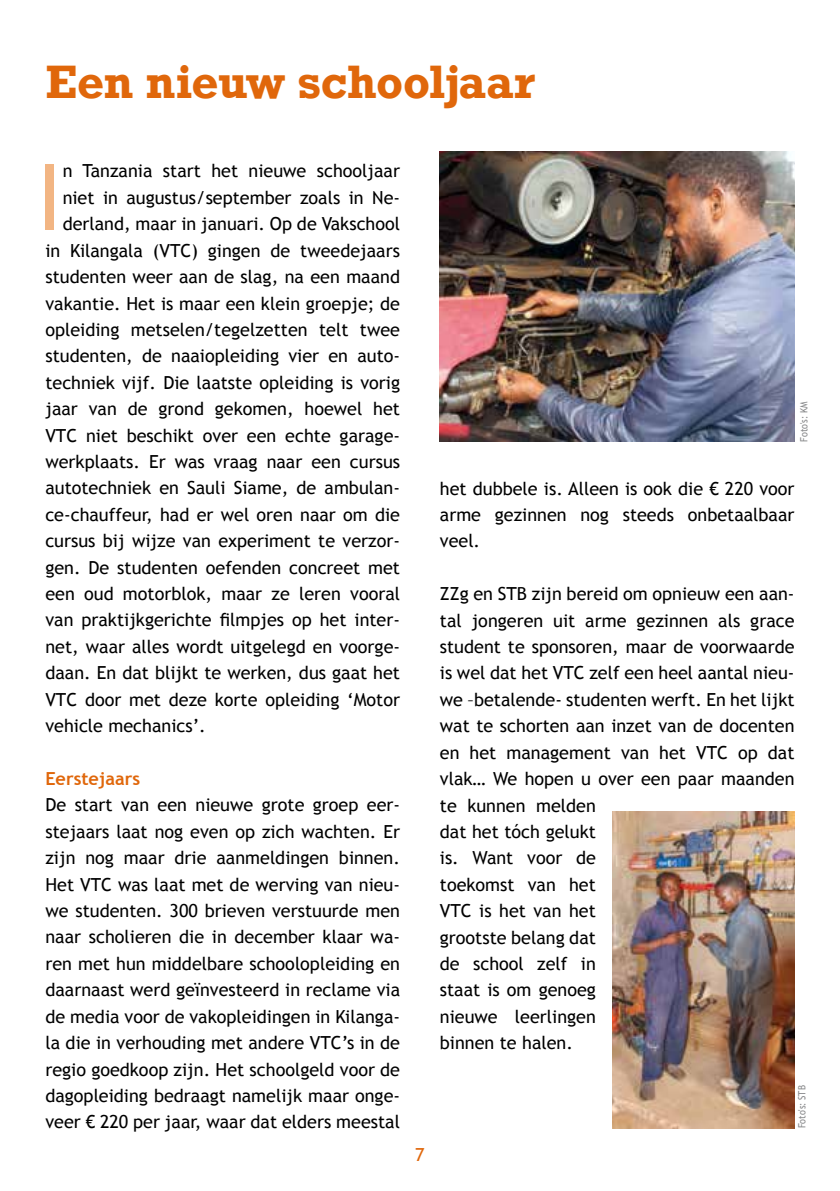
<style>
.page{position:relative;width:840px;height:1191px;background:#fff}
.page>*{position:absolute;margin:0;border:0;box-sizing:border-box;transform-origin:0 0}
.t1{font:91.8px "Trebuchet MS";color:#f2b583}
.t2{font:700 44px "Rockwell";color:#e0670b}
.t3{font:18px/26.4px "Trebuchet MS";color:#000;text-align:justify}
.t4{font:700 18px "Trebuchet MS";color:#e0670b}
.t5{font:18px "Trebuchet MS";color:#e0670b}
.t6{font:10px "Trebuchet MS";letter-spacing:-.01em;color:#87888a;scale:.9 1}
</style>
<div class="page">
<img style="left:439px;top:151px;width:355px;height:290px">
<img style="left:612px;top:811px;width:182px;height:317px">
<h2 class="t2" style="left:45px;top:68px;width:491px">Een nieuw schooljaar</h2>
<h1 class="t1" style="left:37px;top:144px;width:27px">I</h1>
<p class="t3" style="left:63px;top:158px;width:339px">n Tanzania start het nieuwe schooljaar</p>
<p class="t3" style="left:63px;top:184px;width:339px">niet in augustus/september zoals in Ne-</p>
<p class="t3" style="left:63px;top:211px;width:339px">derland, maar in januari. Op de Vakschool</p>
<p class="t3" style="left:45px;top:237px;width:356px">in Kilangala (VTC) gingen de tweedejaars</p>
<p class="t3" style="left:45px;top:263px;width:356px">studenten weer aan de slag, na een maand</p>
<p class="t3" style="left:45px;top:290px;width:356px">vakantie. Het is maar een klein groepje; de</p>
<p class="t3" style="left:45px;top:316px;width:356px">opleiding metselen/tegelzetten telt twee</p>
<p class="t3" style="left:45px;top:343px;width:356px">studenten, de naaiopleiding vier en auto-</p>
<p class="t3" style="left:45px;top:369px;width:356px">techniek vijf. Die laatste opleiding is vorig</p>
<p class="t3" style="left:45px;top:395px;width:356px">jaar van de grond gekomen, hoewel het</p>
<p class="t3" style="left:45px;top:422px;width:356px">VTC niet beschikt over een echte garage-</p>
<p class="t3" style="left:45px;top:448px;width:356px">werkplaats. Er was vraag naar een cursus</p>
<p class="t3" style="left:45px;top:475px;width:356px">autotechniek en Sauli Siame, de ambulan-</p>
<p class="t3" style="left:45px;top:501px;width:356px">ce-chauffeur, had er wel oren naar om die</p>
<p class="t3" style="left:45px;top:527px;width:356px">cursus bij wijze van experiment te verzor-</p>
<p class="t3" style="left:45px;top:554px;width:356px">gen. De studenten oefenden concreet met</p>
<p class="t3" style="left:45px;top:580px;width:356px">een oud motorblok, maar ze leren vooral</p>
<p class="t3" style="left:45px;top:607px;width:356px">van praktijkgerichte filmpjes op het inter-</p>
<p class="t3" style="left:45px;top:633px;width:356px">net, waar alles wordt uitgelegd en voorge-</p>
<p class="t3" style="left:45px;top:659px;width:356px">daan. En dat blijkt te werken, dus gaat het</p>
<p class="t3" style="left:45px;top:686px;width:356px">VTC door met deze korte opleiding ‘Motor</p>
<p class="t3" style="left:45px;top:712px;width:162px">vehicle mechanics’.</p>
<p class="t4" style="left:45px;top:768px;width:96px">Eerstejaars</p>
<p class="t3" style="left:45px;top:791px;width:356px">De start van een nieuwe grote groep eer&shy;stejaars laat nog even op zich wachten. Er zijn nog maar drie aanmeldingen binnen.<br>Het VTC was laat met de werving van nieu&shy;we studenten. 300 brieven verstuurde men naar scholieren die in december klaar wa&shy;ren met hun middelbare schoolopleiding en daarnaast werd geïnvesteerd in reclame via de media voor de vakopleidingen in Kilanga&shy;la die in verhouding met andere VTC’s in de regio goedkoop zijn. Het schoolgeld voor de dagopleiding bedraagt namelijk maar onge&shy;veer € 220 per jaar, waar dat elders meestal</p>
<p class="t6" style="left:797px;top:441px;width:46px;rotate:-90deg">Foto's: KM</p>
<p class="t5" style="left:415px;top:1144px;width:11px">7</p>
<p class="t3" style="left:439px;top:475px;width:356px">het dubbele is. Alleen is ook die € 220 voor arme gezinnen nog steeds onbetaalbaar veel.</p>
<p class="t3" style="left:439px;top:580px;width:356px;text-align:left">ZZg en STB zijn bereid om opnieuw een aan&shy;tal jongeren uit arme gezinnen als grace student te sponsoren, maar de voorwaarde is wel dat het VTC zelf een heel aantal nieu&shy;we –betalende- studenten werft. En het lijkt wat te schorten aan inzet van de docenten en het management van het VTC op dat vlak… We hopen u over een paar maanden te kunnen melden<br>dat het tóch gelukt<br>is. Want voor de<br>toekomst van het<br>VTC is het van het<br>grootste belang dat<br>de school zelf in<br>staat is om genoeg<br>nieuwe leerlingen<br>binnen te halen.</p>
<p class="t6" style="left:795px;top:1128px;width:49px;rotate:-90deg">Foto's: STB</p>
</div>
